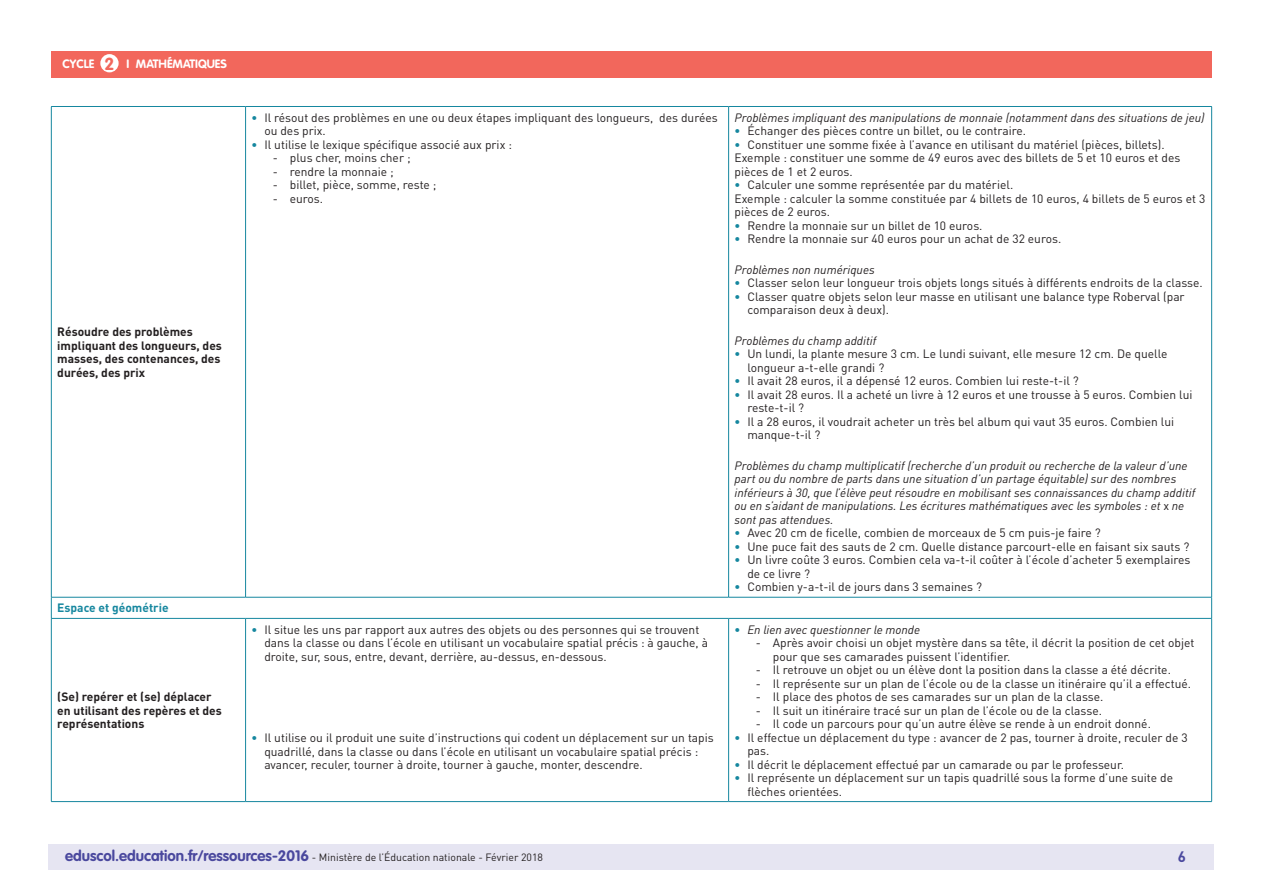
<style>
.page{position:relative;width:1263px;height:893px;background:#fff}
.page>*{position:absolute;margin:0;border:0;box-sizing:border-box;transform-origin:0 0}
.t1{font:700 17.25px "VAG Rounded Std";color:#f2675c}
.t2{font:700 15px "DIN Pro";color:#4a489e}
._14_Texte_tableau{font:12px/13.5px "DIN Pro";color:#231f20}
._14_Texte_tableau-2{font:italic 12px/13.5px "DIN Pro";color:#231f20}
.Texte_gras_noir{font:700 12px/13.5px "DIN Pro";color:#231f20}
.t3{font:700 12px "VAG Rounded Std";color:#fff}
.Texte_gras_bleu{font:700 12px "DIN Pro";color:#16879f}
.t4{font:10.5px "DIN Pro";color:#231f20}
.s1{font-weight:700;color:#16879f}
.s2{font-style:normal}
.s3{font-weight:700;font-style:normal;color:#16879f}
.s4{font-family:"VAG Rounded Std";font-weight:700;font-size:15px;color:#4a489e}
</style>
<div class="page">
<div style="left:49px;top:844px;width:1165px;height:26px;background:#e6e5f2"></div>
<div style="left:51px;top:51px;width:1161px;height:27px;background:#f2675c"></div>
<div style="left:100px;top:54px;width:19px;height:18px;background:#fff;border-radius:50%"></div>
<hr style="left:51px;top:106px;width:195px;height:1px;background:#16879f">
<hr style="left:51px;top:107px;width:1px;height:490px;background:#16879f">
<hr style="left:246px;top:106px;width:483px;height:1px;background:#16879f">
<hr style="left:245px;top:107px;width:1px;height:490px;background:#16879f">
<hr style="left:729px;top:106px;width:483px;height:1px;background:#16879f">
<hr style="left:728px;top:107px;width:1px;height:490px;background:#16879f">
<hr style="left:1211px;top:107px;width:1px;height:490px;background:#16879f">
<hr style="left:51px;top:597px;width:195px;height:1px;background:#16879f">
<svg style="left:51px;top:597px;width:1px;height:21px"></svg>
<hr style="left:246px;top:597px;width:483px;height:1px;background:#16879f">
<hr style="left:729px;top:597px;width:483px;height:1px;background:#16879f">
<svg style="left:1211px;top:597px;width:1px;height:21px"></svg>
<hr style="left:51px;top:618px;width:195px;height:1px;background:#16879f">
<hr style="left:51px;top:619px;width:1px;height:182px;background:#16879f">
<hr style="left:246px;top:618px;width:483px;height:1px;background:#16879f">
<hr style="left:245px;top:619px;width:1px;height:182px;background:#16879f">
<hr style="left:729px;top:618px;width:483px;height:1px;background:#16879f">
<hr style="left:728px;top:619px;width:1px;height:182px;background:#16879f">
<hr style="left:1211px;top:619px;width:1px;height:182px;background:#16879f">
<hr style="left:51px;top:801px;width:195px;height:1px;background:#16879f">
<hr style="left:246px;top:801px;width:483px;height:1px;background:#16879f">
<hr style="left:729px;top:801px;width:483px;height:1px;background:#16879f">
<p class="t3" style="left:63px;top:57px;width:33px">CYCLE</p>
<p class="t3" style="left:127px;top:57px;width:102px">I MATHÉMATIQUES</p>
<h1 class="t1" style="left:105px;top:53px;width:11px">2</h1>
<p class="Texte_gras_noir" style="left:57px;top:325px;width:166px">Résoudre des problèmes impliquant des longueurs, des masses, des contenances, des durées, des prix</p>
<p class="Texte_gras_bleu" style="left:57px;top:600px;width:113px">Espace et géométrie</p>
<p class="Texte_gras_noir" style="left:57px;top:690px;width:166px">(Se) repérer et (se) déplacer en utilisant des repères et des représentations</p>
<p class="_14_Texte_tableau" style="left:264px;top:110px;width:455px;text-indent:-13px"><span class="s1">•</span> Il résout des problèmes en une ou deux étapes impliquant des longueurs, des durées ou des prix.</p>
<p class="_14_Texte_tableau" style="left:252px;top:137px;width:262px"><span class="s1">•</span> Il utilise le lexique spécifique associé aux prix :</p>
<p class="_14_Texte_tableau" style="left:273px;top:151px;width:139px">- plus cher, moins cher ;</p>
<p class="_14_Texte_tableau" style="left:273px;top:164px;width:122px">- rendre la monnaie ;</p>
<p class="_14_Texte_tableau" style="left:273px;top:178px;width:165px">- billet, pièce, somme, reste ;</p>
<p class="_14_Texte_tableau" style="left:273px;top:191px;width:52px">- euros.</p>
<p class="_14_Texte_tableau" style="left:264px;top:622px;width:445px;text-indent:-13px"><span class="s1">•</span> Il situe les uns par rapport aux autres des objets ou des personnes qui se trouvent dans la classe ou dans l’école en utilisant un vocabulaire spatial précis : à gauche, à droite, sur, sous, entre, devant, derrière, au-dessus, en-dessous.</p>
<p class="_14_Texte_tableau" style="left:264px;top:731px;width:451px;text-indent:-13px"><span class="s1">•</span> Il utilise ou il produit une suite d’instructions qui codent un déplacement sur un tapis quadrillé, dans la classe ou dans l’école en utilisant un vocabulaire spatial précis : avancer, reculer, tourner à droite, tourner à gauche, monter, descendre.</p>
<p class="_14_Texte_tableau-2" style="left:735px;top:110px;width:471px">Problèmes impliquant des manipulations de monnaie (notamment dans des situations de jeu)</p>
<p class="_14_Texte_tableau" style="left:735px;top:124px;width:293px"><span class="s1">•</span> Échanger des pièces contre un billet, ou le contraire.</p>
<p class="_14_Texte_tableau" style="left:735px;top:137px;width:432px"><span class="s1">•</span> Constituer une somme fixée à l’avance en utilisant du matériel (pièces, billets).</p>
<p class="_14_Texte_tableau" style="left:735px;top:151px;width:447px">Exemple : constituer une somme de 49 euros avec des billets de 5 et 10 euros et des pièces de 1 et 2 euros.</p>
<p class="_14_Texte_tableau" style="left:735px;top:178px;width:280px"><span class="s1">•</span> Calculer une somme représentée par du matériel.</p>
<p class="_14_Texte_tableau" style="left:735px;top:191px;width:472px">Exemple : calculer la somme constituée par 4 billets de 10 euros, 4 billets de 5 euros et 3 pièces de 2 euros.</p>
<p class="_14_Texte_tableau" style="left:735px;top:218px;width:249px"><span class="s1">•</span> Rendre la monnaie sur un billet de 10 euros.</p>
<p class="_14_Texte_tableau" style="left:735px;top:232px;width:328px"><span class="s1">•</span> Rendre la monnaie sur 40 euros pour un achat de 32 euros.</p>
<p class="_14_Texte_tableau-2" style="left:735px;top:262px;width:142px">Problèmes non numériques</p>
<p class="_14_Texte_tableau" style="left:735px;top:276px;width:470px"><span class="s1">•</span> Classer selon leur longueur trois objets longs situés à différents endroits de la classe.</p>
<p class="_14_Texte_tableau" style="left:747px;top:289px;width:439px;text-indent:-13px"><span class="s1">•</span> Classer quatre objets selon leur masse en utilisant une balance type Roberval (par comparaison deux à deux).</p>
<p class="_14_Texte_tableau-2" style="left:735px;top:333px;width:143px">Problèmes du champ additif</p>
<p class="_14_Texte_tableau" style="left:747px;top:347px;width:422px;text-indent:-13px"><span class="s1">•</span> Un lundi, la plante mesure 3 cm. Le lundi suivant, elle mesure 12 cm. De quelle longueur a-t-elle grandi ?</p>
<p class="_14_Texte_tableau" style="left:735px;top:374px;width:346px"><span class="s1">•</span> Il avait 28 euros, il a dépensé 12 euros. Combien lui reste-t-il ?</p>
<p class="_14_Texte_tableau" style="left:747px;top:387px;width:447px;text-indent:-13px"><span class="s1">•</span> Il avait 28 euros. Il a acheté un livre à 12 euros et une trousse à 5 euros. Combien lui reste-t-il ?</p>
<p class="_14_Texte_tableau" style="left:747px;top:414px;width:428px;text-indent:-13px"><span class="s1">•</span> Il a 28 euros, il voudrait acheter un très bel album qui vaut 35 euros. Combien lui manque-t-il ?</p>
<p class="_14_Texte_tableau-2" style="left:735px;top:458px;width:462px">Problèmes du champ multiplicatif (recherche d’un produit ou recherche de la valeur d’une part ou du nombre de parts dans une situation d’un partage équitable) sur des nombres inférieurs à 30, que l’élève peut résoudre en mobilisant ses connaissances du champ additif ou en s’aidant de manipulations. Les écritures mathématiques avec les symboles : et <span class="s2">x</span> ne sont pas attendues.</p>
<p class="_14_Texte_tableau" style="left:735px;top:526px;width:368px"><span class="s1">•</span> Avec 20 cm de ficelle, combien de morceaux de 5 cm puis-je faire ?</p>
<p class="_14_Texte_tableau" style="left:735px;top:539px;width:456px"><span class="s1">•</span> Une puce fait des sauts de 2 cm. Quelle distance parcourt-elle en faisant six sauts ?</p>
<p class="_14_Texte_tableau" style="left:747px;top:553px;width:444px;text-indent:-13px"><span class="s1">•</span> Un livre coûte 3 euros. Combien cela va-t-il coûter à l’école d’acheter 5 exemplaires de ce livre ?</p>
<p class="_14_Texte_tableau" style="left:735px;top:580px;width:249px"><span class="s1">•</span> Combien y-a-t-il de jours dans 3 semaines ?</p>
<p class="_14_Texte_tableau-2" style="left:735px;top:622px;width:187px"><span class="s3">•</span> En lien avec questionner le monde</p>
<p class="_14_Texte_tableau" style="left:773px;top:636px;width:423px;text-indent:-17px">- Après avoir choisi un objet mystère dans sa tête, il décrit la position de cet objet pour que ses camarades puissent l’identifier.</p>
<p class="_14_Texte_tableau" style="left:756px;top:663px;width:416px">- Il retrouve un objet ou un élève dont la position dans la classe a été décrite.</p>
<p class="_14_Texte_tableau" style="left:756px;top:676px;width:437px">- Il représente sur un plan de l’école ou de la classe un itinéraire qu’il a effectué.</p>
<p class="_14_Texte_tableau" style="left:756px;top:690px;width:349px">- Il place des photos de ses camarades sur un plan de la classe.</p>
<p class="_14_Texte_tableau" style="left:756px;top:703px;width:348px">- Il suit un itinéraire tracé sur un plan de l’école ou de la classe.</p>
<p class="_14_Texte_tableau" style="left:756px;top:717px;width:396px">- Il code un parcours pour qu’un autre élève se rende à un endroit donné.</p>
<p class="_14_Texte_tableau" style="left:747px;top:730px;width:442px;text-indent:-13px"><span class="s1">•</span> Il effectue un déplacement du type : avancer de 2 pas, tourner à droite, reculer de 3 pas.</p>
<p class="_14_Texte_tableau" style="left:735px;top:757px;width:391px"><span class="s1">•</span> Il décrit le déplacement effectué par un camarade ou par le professeur.</p>
<p class="_14_Texte_tableau" style="left:747px;top:771px;width:427px;text-indent:-13px"><span class="s1">•</span> Il représente un déplacement sur un tapis quadrillé sous la forme d’une suite de flèches orientées.</p>
<p class="t4" style="left:65px;top:850px;width:479px"><span class="s4">eduscol.education.fr/ressources-2016</span> - Ministère de l’Éducation nationale - Février 2018</p>
<p class="t2" style="left:1178px;top:846px;width:10px">6</p>
</div>
